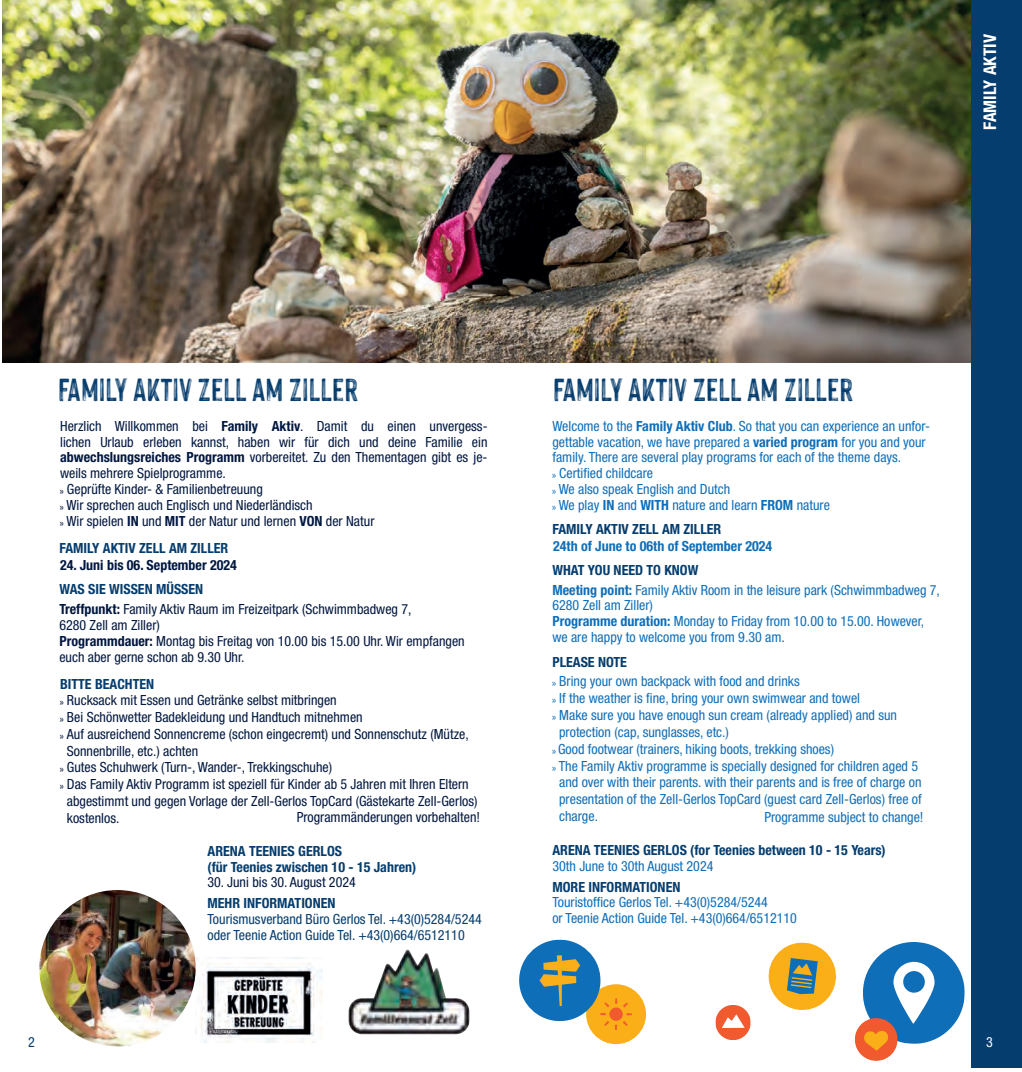
<style>
.page{position:relative;width:1022px;height:1072px;background:#fff}
.page>*{position:absolute;margin:0;border:0;box-sizing:border-box;transform-origin:0 0}
.t1{font:35px "Hackney Personal Use Only";color:#053d6e}
.t2{font:700 condensed 17.5px "Helvetica Neue LT Pro";color:#fff}
.t3{font:condensed 14px/15.8px "Helvetica Neue LT Pro";color:#0f6eb8}
.t4{font:condensed 14px/15.9px "Helvetica Neue LT Pro";color:#001740}
.t5{font:700 condensed 14px/15.8px "Helvetica Neue LT Pro";color:#053d6e}
.t6{font:condensed 14px/15.8px "Helvetica Neue LT Pro";color:#053d6e}
.t7{font:700 condensed 14px "Helvetica Neue LT Pro";color:#0f6eb8}
.t8{font:700 condensed 14px "Helvetica Neue LT Pro";color:#001740}
.t9{font:condensed 14px "Helvetica Neue LT Pro";color:#fff}
.s1{font-weight:700}
.s2{font-weight:700;font-size:8.75px}
.s3{font-weight:700;color:#053d6e}
</style>
<div class="page">
<img style="left:3px;top:0;width:968px;height:362px">
<div style="left:971px;top:0;width:51px;height:1067px;background:#053d6e"></div>
<img style="left:348px;top:949px;width:122px;height:86px">
<img style="left:196px;top:957px;width:127px;height:85px">
<img style="left:39px;top:890px;width:157px;height:156px;border-radius:78px">
<svg style="left:768px;top:942px;width:68px;height:68px"></svg>
<div style="left:715px;top:1004px;width:36px;height:36px;background:#f1592f;border-radius:50%"></div>
<svg style="left:722px;top:1014px;width:23px;height:14px"></svg>
<svg style="left:519px;top:939px;width:127px;height:105px"></svg>
<svg style="left:854px;top:942px;width:111px;height:119px"></svg>
<p class="t2" style="left:979px;top:130px;width:97px;rotate:-90deg">FAMILY AKTIV</p>
<h1 class="t1" style="left:58px;top:371px;width:302px">FAMILY AKTIV ZELL AM ZILLER</h1>
<p class="t4" style="left:60px;top:418px;width:429px">Herzlich Willkommen bei <span class="s1">Family Aktiv</span>. Damit du einen unvergess&shy;lichen Urlaub erleben kannst, haben wir für dich und deine Familie ein <span class="s1">abwechslungsreiches Programm</span> vorbereitet. Zu den Thementagen gibt es je&shy;weils mehrere Spielprogramme.<br><span class="s2">&gt;&gt;</span> Geprüfte Kinder- &amp; Familienbetreuung<br><span class="s2">&gt;&gt;</span> Wir sprechen auch Englisch und Niederländisch<br><span class="s2">&gt;&gt;</span> Wir spielen <span class="s1">IN</span> und <span class="s1">MIT</span> der Natur und lernen <span class="s1">VON</span> der Natur</p>
<p class="t5" style="left:59px;top:540px;width:170px">FAMILY AKTIV ZELL AM ZILLER</p>
<p class="t8" style="left:60px;top:556px;width:178px">24. Juni bis 06. September 2024</p>
<p class="t4" style="left:59px;top:601px;width:407px"><span class="s1">Treffpunkt:</span> Family Aktiv Raum im Freizeitpark (Schwimmbadweg 7,<br>6280 Zell am Ziller)<br><span class="s1">Programmdauer:</span> Montag bis Freitag von 10.00 bis 15.00 Uhr. Wir empfangen euch aber gerne schon ab 9.30 Uhr.</p>
<p class="t5" style="left:59px;top:581px;width:145px">WAS SIE WISSEN MÜSSEN</p>
<p class="t5" style="left:60px;top:676px;width:96px">BITTE BEACHTEN</p>
<p class="t4" style="left:60px;top:692px;width:278px"><span class="s2">&gt;&gt;</span> Rucksack mit Essen und Getränke selbst mitbringen</p>
<p class="t4" style="left:60px;top:709px;width:304px"><span class="s2">&gt;&gt;</span> Bei Schönwetter Badekleidung und Handtuch mitnehmen</p>
<p class="t4" style="left:60px;top:726px;width:410px"><span class="s2">&gt;&gt;</span> Auf ausreichend Sonnencreme (schon eingecremt) und Sonnenschutz (Mütze,</p>
<p class="t4" style="left:67px;top:742px;width:133px">Sonnenbrille, etc.) achten</p>
<p class="t4" style="left:60px;top:759px;width:273px"><span class="s2">&gt;&gt;</span> Gutes Schuhwerk (Turn-, Wander-, Trekkingschuhe)</p>
<p class="t4" style="left:60px;top:776px;width:410px"><span class="s2">&gt;&gt;</span> Das Family Aktiv Programm ist speziell für Kinder ab 5 Jahren mit Ihren Eltern</p>
<p class="t4" style="left:67px;top:793px;width:412px">abgestimmt und gegen Vorlage der Zell-Gerlos TopCard (Gästekarte Zell-Gerlos)</p>
<p class="t4" style="left:67px;top:810px;width:54px">kostenlos.</p>
<p class="t4" style="left:297px;top:808px;width:185px">Programmänderungen vorbehalten!</p>
<p class="t5" style="left:208px;top:842px;width:210px">ARENA TEENIES GERLOS<br>(für Teenies zwischen 10 - 15 Jahren)</p>
<p class="t4" style="left:208px;top:874px;width:150px">30. Juni bis 30. August 2024</p>
<p class="t5" style="left:208px;top:895px;width:130px">MEHR INFORMATIONEN</p>
<p class="t6" style="left:208px;top:911px;width:276px">Tourismusverband Büro Gerlos Tel. +43(0)5284/5244 oder Teenie Action Guide Tel. +43(0)664/6512110</p>
<h1 class="t1" style="left:553px;top:371px;width:302px">FAMILY AKTIV ZELL AM ZILLER</h1>
<p class="t3" style="left:552px;top:418px;width:379px">Welcome to the <span class="s1">Family Aktiv Club</span>. So that you can experience an unfor&shy;gettable vacation, we have prepared a <span class="s1">varied program</span> for you and your family. There are several play programs for each of the theme days.<br><span class="s2">&gt;&gt;</span> Certified childcare<br><span class="s2">&gt;&gt;</span> We also speak English and Dutch<br><span class="s2">&gt;&gt;</span> We play <span class="s1">IN</span> and <span class="s1">WITH</span> nature and learn <span class="s1">FROM</span> nature</p>
<p class="t5" style="left:552px;top:521px;width:170px">FAMILY AKTIV ZELL AM ZILLER</p>
<p class="t7" style="left:553px;top:537px;width:221px">24th of June to 06th of September 2024</p>
<p class="t3" style="left:552px;top:559px;width:389px;line-height:19.9px"><span class="s3">WHAT YOU NEED TO KNOW<br></span><span class="s1">Meeting point:</span> Family Aktiv Room in the leisure park (Schwimmbadweg 7,</p>
<p class="t3" style="left:552px;top:597px;width:373px">6280 Zell am Ziller)<br><span class="s1">Programme duration:</span> Monday to Friday from 10.00 to 15.00. However, we are happy to welcome you from 9.30 am.</p>
<p class="t3" style="left:552px;top:652px;width:249px;line-height:19.6px"><span class="s3">PLEASE NOTE<br></span><span class="s2">&gt;&gt;</span> Bring your own backpack with food and drinks</p>
<p class="t3" style="left:552px;top:690px;width:309px"><span class="s2">&gt;&gt;</span> If the weather is fine, bring your own swimwear and towel</p>
<p class="t3" style="left:552px;top:707px;width:346px"><span class="s2">&gt;&gt;</span> Make sure you have enough sun cream (already applied) and sun</p>
<p class="t3" style="left:559px;top:724px;width:171px">protection (cap, sunglasses, etc.)</p>
<p class="t3" style="left:552px;top:740px;width:283px"><span class="s2">&gt;&gt;</span> Good footwear (trainers, hiking boots, trekking shoes)</p>
<p class="t3" style="left:552px;top:757px;width:367px"><span class="s2">&gt;&gt;</span> The Family Aktiv programme is specially designed for children aged 5</p>
<p class="t3" style="left:559px;top:774px;width:364px">and over with their parents. with their parents and is free of charge on</p>
<p class="t3" style="left:559px;top:791px;width:364px">presentation of the Zell-Gerlos TopCard (guest card Zell-Gerlos) free of</p>
<p class="t3" style="left:559px;top:808px;width:40px">charge.</p>
<p class="t3" style="left:764px;top:808px;width:161px">Programme subject to change!</p>
<p class="t5" style="left:552px;top:842px;width:335px">ARENA TEENIES GERLOS (for Teenies between 10 - 15 Years)</p>
<p class="t3" style="left:552px;top:857px;width:163px">30th June to 30th August 2024</p>
<p class="t5" style="left:552px;top:878px;width:130px">MORE INFORMATIONEN</p>
<p class="t3" style="left:552px;top:894px;width:246px">Touristoffice Gerlos Tel. +43(0)5284/5244<br>or Teenie Action Guide Tel. +43(0)664/6512110</p>
<p class="t6" style="left:28px;top:1034px;width:8px">2</p>
<p class="t9" style="left:986px;top:1034px;width:8px">3</p>
</div>
